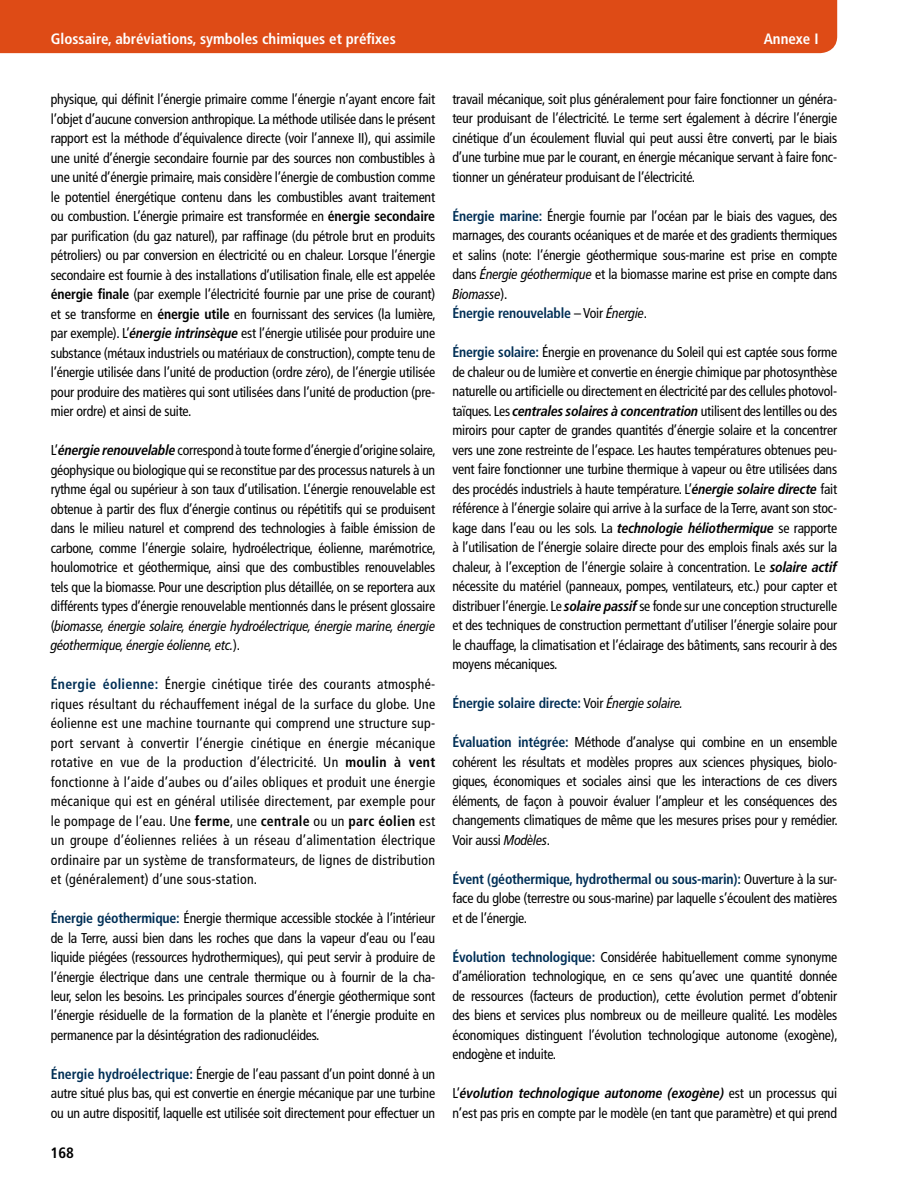
<style>
.page{position:relative;width:918px;height:1188px;background:#fff}
.page>*{position:absolute;margin:0;border:0;box-sizing:border-box;transform-origin:0 0}
.t1{font:700 condensed 15px "Frutiger LT Pro";color:#fff}
.t2{font:700 condensed 15px "Frutiger LT Pro";color:#000}
.t3{font:condensed 14.25px/19.5px "Frutiger LT Pro";letter-spacing:-.015em;color:#000;text-align:justify}
.t4{font:700 condensed 14.25px "Frutiger LT Pro";letter-spacing:-.015em;color:#002f56}
.s1{font-weight:700}
.s2{font-weight:700;font-style:italic}
.s3{font-style:italic}
.s4{font-weight:700;color:#002f56}
.s5{font-weight:400;color:#000}
.s6{font-weight:400;font-style:italic;color:#000}
</style>
<div class="page">
<div style="left:0;top:0;width:837px;height:53px;background:#de4b16"></div>
<p class="t1" style="left:51px;top:30px;width:346px">Glossaire, abréviations, symboles chimiques et préfixes</p>
<p class="t1" style="left:764px;top:30px;width:56px">Annexe I</p>
<p class="t3" style="left:51px;top:90px;width:386px">physique, qui définit l’énergie primaire comme l’énergie n’ayant encore fait l’objet d’aucune conversion anthropique. La méthode utilisée dans le présent rapport est la méthode d’équivalence directe (voir l’annexe II), qui assimile une unité d’énergie secondaire fournie par des sources non combustibles à une unité d’énergie primaire, mais considère l’énergie de combustion comme le potentiel énergétique contenu dans les combustibles avant traitement ou combustion. L’énergie primaire est transformée en <span class="s1">énergie secondaire </span>par purification (du gaz naturel), par raffinage (du pétrole brut en produits pétroliers) ou par conversion en électricité ou en chaleur. Lorsque l’énergie secondaire est fournie à des installations d’utilisation finale, elle est appelée <span class="s1">énergie finale</span> (par exemple l’électricité fournie par une prise de courant) et se transforme en <span class="s1">énergie utile</span> en fournissant des services (la lumière, par exemple). L’<span class="s2">énergie intrinsèque</span> est l’énergie utilisée pour produire une substance (métaux industriels ou matériaux de construction), compte tenu de l’énergie utilisée dans l’unité de production (ordre zéro), de l’énergie utilisée pour produire des matières qui sont utilisées dans l’unité de production (pre&shy;mier ordre) et ainsi de suite.</p>
<p class="t3" style="left:51px;top:441px;width:386px">L’<span class="s2">énergie renouvelable</span> correspond à toute forme d’énergie d’origine solaire, géophysique ou biologique qui se reconstitue par des processus naturels à un rythme égal ou supérieur à son taux d’utilisation. L’énergie renouvelable est obtenue à partir des flux d’énergie continus ou répétitifs qui se produisent dans le milieu naturel et comprend des technologies à faible émission de carbone, comme l’énergie solaire, hydroélectrique, éolienne, marémotrice, houlomotrice et géothermique, ainsi que des combustibles renouvelables tels que la biomasse. Pour une description plus détaillée, on se reportera aux différents types d’énergie renouvelable mentionnés dans le présent glossaire (<span class="s3">biomasse, énergie solaire, énergie hydroélectrique, énergie marine, énergie géothermique, énergie éolienne, etc.</span>).</p>
<p class="t3" style="left:51px;top:674px;width:386px"><span class="s4">Énergie éolienne:</span> Énergie cinétique tirée des courants atmosphé&shy;riques résultant du réchauffement inégal de la surface du globe. Une éolienne est une machine tournante qui comprend une structure sup&shy;port servant à convertir l’énergie cinétique en énergie mécanique rotative en vue de la production d’électricité. Un <span class="s1">moulin à vent </span>fonctionne à l’aide d’aubes ou d’ailes obliques et produit une énergie mécanique qui est en général utilisée directement, par exemple pour le pompage de l’eau. Une <span class="s1">ferme</span>, une <span class="s1">centrale</span> ou un <span class="s1">parc éolien</span> est un groupe d’éoliennes reliées à un réseau d’alimentation électrique ordinaire par un système de transformateurs, de lignes de distribution et (généralement) d’une sous-station.</p>
<p class="t3" style="left:51px;top:908px;width:386px"><span class="s4">Énergie géothermique:</span> Énergie thermique accessible stockée à l’intérieur de la Terre, aussi bien dans les roches que dans la vapeur d’eau ou l’eau liquide piégées (ressources hydrothermiques), qui peut servir à produire de l’énergie électrique dans une centrale thermique ou à fournir de la cha&shy;leur, selon les besoins. Les principales sources d’énergie géothermique sont l’énergie résiduelle de la formation de la planète et l’énergie produite en permanence par la désintégration des radionucléides.</p>
<p class="t3" style="left:51px;top:1064px;width:386px"><span class="s4">Énergie hydroélectrique:</span> Énergie de l’eau passant d’un point donné à un autre situé plus bas, qui est convertie en énergie mécanique par une turbine ou un autre dispositif, laquelle est utilisée soit directement pour effectuer un</p>
<p class="t2" style="left:51px;top:1144px;width:25px">168</p>
<p class="t3" style="left:452px;top:89px;width:386px">travail mécanique, soit plus généralement pour faire fonctionner un généra&shy;teur produisant de l’électricité. Le terme sert également à décrire l’énergie cinétique d’un écoulement fluvial qui peut aussi être converti, par le biais d’une turbine mue par le courant, en énergie mécanique servant à faire fonc&shy;tionner un générateur produisant de l’électricité.</p>
<p class="t3" style="left:452px;top:206px;width:386px;text-align:left"><span class="s4">Énergie marine:</span> Énergie fournie par l’océan par le biais des vagues, des marnages, des courants océaniques et de marée et des gradients thermiques et salins (note: l’énergie géothermique sous-marine est prise en compte dans <span class="s3">Énergie géothermique</span> et la biomasse marine est prise en compte dans <span class="s3">Biomasse</span>).<br><span class="s4">Énergie renouvelable</span> – Voir <span class="s3">Énergie</span>.</p>
<p class="t3" style="left:452px;top:343px;width:386px"><span class="s4">Énergie solaire:</span> Énergie en provenance du Soleil qui est captée sous forme de chaleur ou de lumière et convertie en énergie chimique par photosynthèse naturelle ou artificielle ou directement en électricité par des cellules photovol&shy;taïques. Les <span class="s2">centrales solaires à concentration</span> utilisent des lentilles ou des miroirs pour capter de grandes quantités d’énergie solaire et la concentrer vers une zone restreinte de l’espace. Les hautes températures obtenues peu&shy;vent faire fonctionner une turbine thermique à vapeur ou être utilisées dans des procédés industriels à haute température. L’<span class="s2">énergie solaire directe</span> fait référence à l’énergie solaire qui arrive à la surface de la Terre, avant son stoc&shy;kage dans l’eau ou les sols. La <span class="s2">technologie héliothermique</span> se rapporte à l’utilisation de l’énergie solaire directe pour des emplois finals axés sur la chaleur, à l’exception de l’énergie solaire à concentration. Le <span class="s2">solaire actif </span>nécessite du matériel (panneaux, pompes, ventilateurs, etc.) pour capter et distribuer l’énergie. Le <span class="s2">solaire passif</span> se fonde sur une conception structurelle et des techniques de construction permettant d’utiliser l’énergie solaire pour le chauffage, la climatisation et l’éclairage des bâtiments, sans recourir à des moyens mécaniques.</p>
<p class="t4" style="left:452px;top:695px;width:232px">Énergie solaire directe: <span class="s5">Voir</span> <span class="s6">Énergie solaire.</span></p>
<p class="t3" style="left:452px;top:733px;width:387px"><span class="s4">Évaluation intégrée:</span> Méthode d’analyse qui combine en un ensemble cohérent les résultats et modèles propres aux sciences physiques, biolo&shy;giques, économiques et sociales ainsi que les interactions de ces divers éléments, de façon à pouvoir évaluer l’ampleur et les conséquences des changements climatiques de même que les mesures prises pour y remédier.<br>Voir aussi <span class="s3">Modèles</span>.</p>
<p class="t3" style="left:452px;top:869px;width:386px"><span class="s4">Évent (géothermique, hydrothermal ou sous-marin):</span> Ouverture à la sur&shy;face du globe (terrestre ou sous-marine) par laquelle s’écoulent des matières et de l’énergie.</p>
<p class="t3" style="left:452px;top:947px;width:387px"><span class="s4">Évolution technologique:</span> Considérée habituellement comme synonyme d’amélioration technologique, en ce sens qu’avec une quantité donnée de ressources (facteurs de production), cette évolution permet d’obtenir des biens et services plus nombreux ou de meilleure qualité. Les modèles économiques distinguent l’évolution technologique autonome (exogène), endogène et induite.</p>
<p class="t3" style="left:452px;top:1084px;width:386px">L’<span class="s2">évolution technologique autonome (exogène)</span> est un processus qui n’est pas pris en compte par le modèle (en tant que paramètre) et qui prend</p>
</div>
